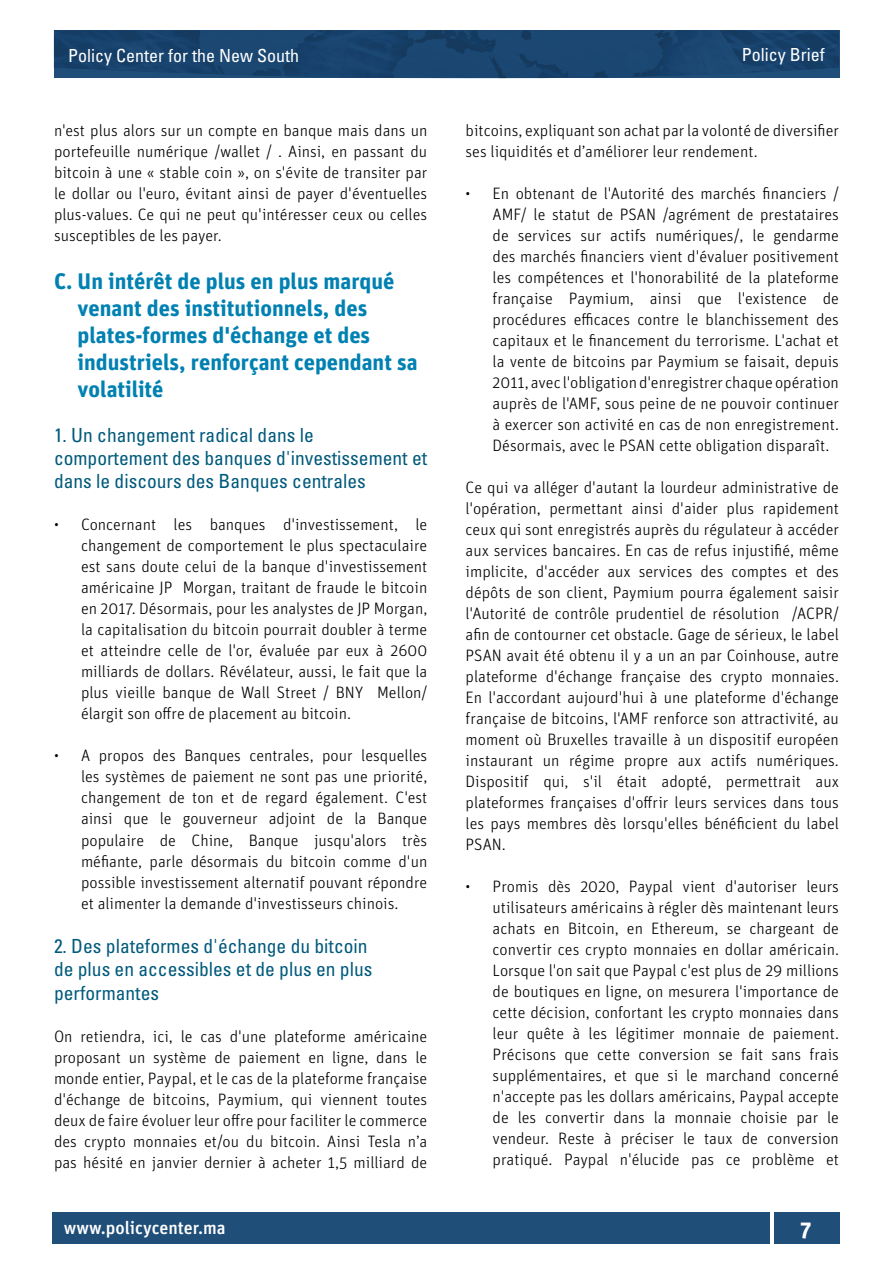
<style>
.page{position:relative;width:893px;height:1263px;background:#fff}
.page>*{position:absolute;margin:0;border:0;box-sizing:border-box;transform-origin:0 0}
.t1{font:700 22.5px/27px "Unit Pro";color:#0081b2}
.t2{font:700 22.5px "Unit Pro";color:#fff}
.t3{font:condensed 19.5px/23.4px "Univers LT Std";color:#005a7c}
.t4{font:condensed 18px "Univers LT Std";color:#fff}
.t5{font:500 18px "Unit Pro";color:#fff}
.t6{font:300 16.5px/21px "Unit Pro";color:#000;text-align:justify}
</style>
<div class="page">
<img style="left:54px;top:30px;width:785px;height:49px">
<div style="left:52px;top:1212px;width:718px;height:31px;background:#1f4e79"></div>
<div style="left:774px;top:1212px;width:65px;height:31px;background:#1f4e79"></div>
<p class="t4" style="left:68px;top:44px;width:232px">Policy Center for the New South</p>
<p class="t4" style="left:742px;top:43px;width:84px">Policy Brief</p>
<p class="t6" style="left:54px;top:120px;width:375px">n'est plus alors sur un compte en banque mais dans un portefeuille numérique /wallet / . Ainsi, en passant du bitcoin à une « stable coin », on s'évite de transiter par le dollar ou l'euro, évitant ainsi de payer d'éventuelles plus-values. Ce qui ne peut qu'intéresser ceux ou celles susceptibles de les payer.</p>
<h1 class="t1" style="left:78px;top:267px;width:341px;text-indent:-24px">C. Un intérêt de plus en plus marqué venant des institutionnels, des plates-formes d'échange et des industriels, renforçant cependant sa volatilité</h1>
<p class="t3" style="left:54px;top:423px;width:375px">1. Un changement radical dans le comportement des banques d'investissement et dans le discours des Banques centrales</p>
<p class="t6" style="left:81px;top:514px;width:348px;text-indent:-27px">• Concernant les banques d'investissement, le changement de comportement le plus spectaculaire est sans doute celui de la banque d'investissement américaine JP Morgan, traitant de fraude le bitcoin en 2017. Désormais, pour les analystes de JP Morgan, la capitalisation du bitcoin pourrait doubler à terme et atteindre celle de l'or, évaluée par eux à 2600 milliards de dollars. Révélateur, aussi, le fait que la plus vieille banque de Wall Street / BNY Mellon/ élargit son offre de placement au bitcoin.</p>
<p class="t6" style="left:81px;top:745px;width:348px;text-indent:-27px">• A propos des Banques centrales, pour lesquelles les systèmes de paiement ne sont pas une priorité, changement de ton et de regard également. C'est ainsi que le gouverneur adjoint de la Banque populaire de Chine, Banque jusqu'alors très méfiante, parle désormais du bitcoin comme d'un possible investissement alternatif pouvant répondre et alimenter la demande d'investisseurs chinois.</p>
<p class="t3" style="left:54px;top:934px;width:320px">2. Des plateformes d'échange du bitcoin de plus en accessibles et de plus en plus performantes</p>
<p class="t6" style="left:54px;top:1025px;width:375px">On retiendra, ici, le cas d'une plateforme américaine proposant un système de paiement en ligne, dans le monde entier, Paypal, et le cas de la plateforme française d'échange de bitcoins, Paymium, qui viennent toutes deux de faire évoluer leur offre pour faciliter le commerce des crypto monnaies et/ou du bitcoin. Ainsi Tesla n’a pas hésité en janvier dernier à acheter 1,5 milliard de</p>
<p class="t6" style="left:466px;top:120px;width:375px">bitcoins, expliquant son achat par la volonté de diversifier ses liquidités et d’améliorer leur rendement.</p>
<p class="t6" style="left:493px;top:183px;width:348px;text-indent:-27px">• En obtenant de l'Autorité des marchés financiers / AMF/ le statut de PSAN /agrément de prestataires de services sur actifs numériques/, le gendarme des marchés financiers vient d'évaluer positivement les compétences et l'honorabilité de la plateforme française Paymium, ainsi que l'existence de procédures efficaces contre le blanchissement des capitaux et le financement du terrorisme. L'achat et la vente de bitcoins par Paymium se faisait, depuis 2011, avec l'obligation d'enregistrer chaque opération auprès de l'AMF, sous peine de ne pouvoir continuer à exercer son activité en cas de non enregistrement.<br>Désormais, avec le PSAN cette obligation disparaît.</p>
<p class="t6" style="left:466px;top:477px;width:375px">Ce qui va alléger d'autant la lourdeur administrative de l'opération, permettant ainsi d'aider plus rapidement ceux qui sont enregistrés auprès du régulateur à accéder aux services bancaires. En cas de refus injustifié, même implicite, d'accéder aux services des comptes et des dépôts de son client, Paymium pourra également saisir l'Autorité de contrôle prudentiel de résolution /ACPR/ afin de contourner cet obstacle. Gage de sérieux, le label PSAN avait été obtenu il y a un an par Coinhouse, autre plateforme d'échange française des crypto monnaies.<br>En l'accordant aujourd'hui à une plateforme d'échange française de bitcoins, l'AMF renforce son attractivité, au moment où Bruxelles travaille à un dispositif européen instaurant un régime propre aux actifs numériques.<br>Dispositif qui, s'il était adopté, permettrait aux plateformes françaises d'offrir leurs services dans tous les pays membres dès lorsqu'elles bénéficient du label PSAN.</p>
<p class="t6" style="left:493px;top:876px;width:348px;text-indent:-27px">• Promis dès 2020, Paypal vient d'autoriser leurs utilisateurs américains à régler dès maintenant leurs achats en Bitcoin, en Ethereum, se chargeant de convertir ces crypto monnaies en dollar américain.<br>Lorsque l'on sait que Paypal c'est plus de 29 millions de boutiques en ligne, on mesurera l'importance de cette décision, confortant les crypto monnaies dans leur quête à les légitimer monnaie de paiement.<br>Précisons que cette conversion se fait sans frais supplémentaires, et que si le marchand concerné n'accepte pas les dollars américains, Paypal accepte de les convertir dans la monnaie choisie par le vendeur. Reste à préciser le taux de conversion pratiqué. Paypal n'élucide pas ce problème et</p>
<p class="t5" style="left:64px;top:1216px;width:164px">www.policycenter.ma</p>
<h1 class="t2" style="left:800px;top:1214px;width:13px">7</h1>
</div>
